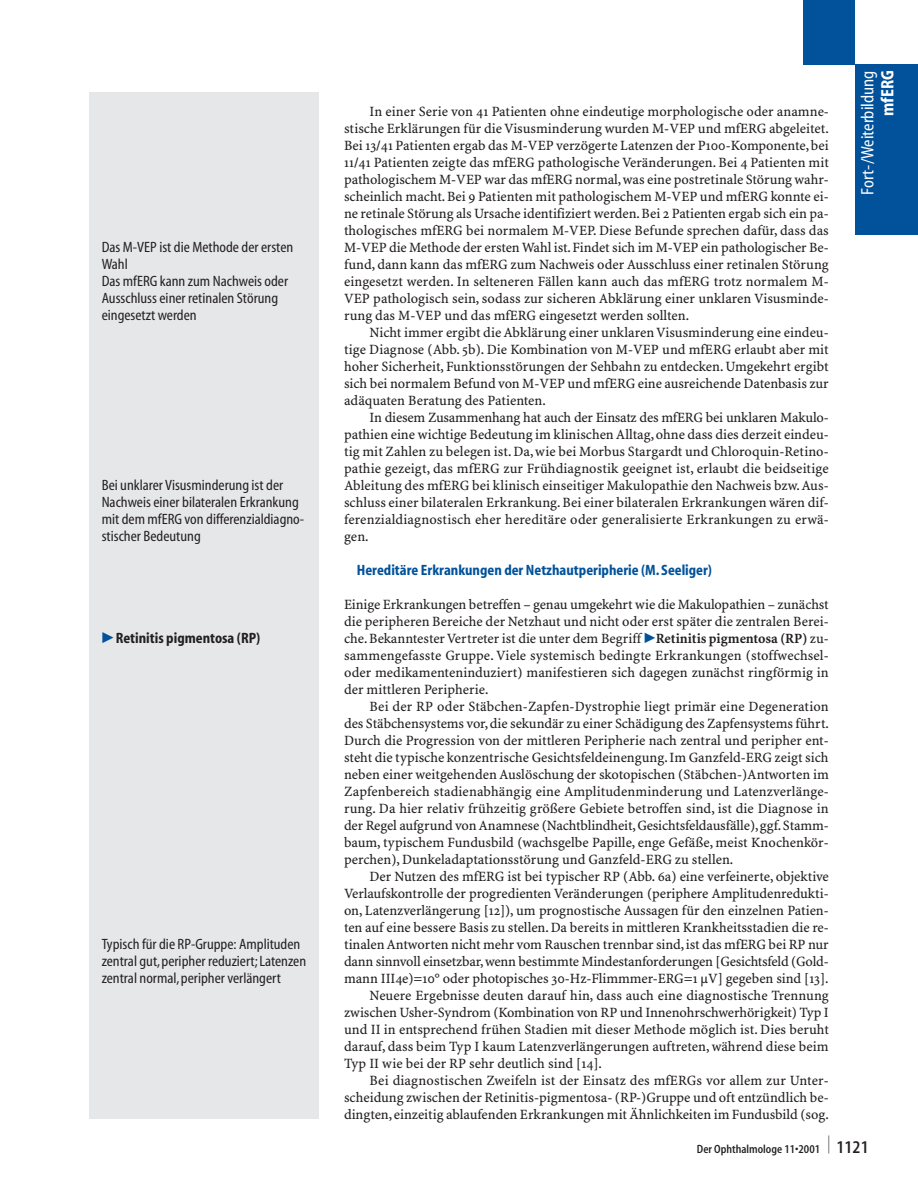
<style>
.page{position:relative;width:918px;height:1203px;background:#fff}
.page>*{position:absolute;margin:0;border:0;box-sizing:border-box;transform-origin:0 0}
.t1{font:condensed 18px "S Myriad";color:#fff}
.t2{font:700 condensed 18px "S Myriad";color:#fff}
.t3{font:condensed 15px/17px "S Myriad";color:#231f20}
.t4{font:700 condensed 15px "S Myriad";color:#01519b}
.t5{font:700 condensed 15px "S Myriad";color:#231f20}
.t6{font:14.25px/17px "S Minion Plus";letter-spacing:-.005em;color:#231f20;text-align:justify}
.t7{font:600 condensed 12px "S Myriad";color:#231f20}
.s1{font-family:"Mathematical Pi Six";font-weight:400;font-stretch:normal;color:#01519b}
.s2{font-family:"Mathematical Pi Six";color:#01519b}
.s3{font-weight:700}
.s4{font-size:18px}
</style>
<div class="page">
<div style="left:855px;top:65px;width:63px;height:170px;background:#01519b"></div>
<div style="left:804px;top:0;width:51px;height:64px;background:#01519b"></div>
<div style="left:89px;top:92px;width:230px;height:1027px;background:#e6e7e9"></div>
<p class="t3" style="left:102px;top:238px;width:193px">Das M-VEP ist die Methode der ersten<br>Wahl<br>Das mfERG kann zum Nachweis oder<br>Ausschluss einer retinalen Störung eingesetzt werden</p>
<p class="t3" style="left:102px;top:476px;width:204px">Bei unklarer Visusminderung ist der Nachweis einer bilateralen Erkrankung mit dem mfERG von differenzialdiagno&shy;stischer Bedeutung</p>
<p class="t5" style="left:102px;top:632px;width:160px"><span class="s1">-</span>Retinitis pigmentosa (RP)</p>
<p class="t3" style="left:102px;top:935px;width:206px">Typisch für die RP-Gruppe: Amplituden zentral gut,peripher reduziert; Latenzen zentral normal,peripher verlängert</p>
<p class="t6" style="left:344px;top:104px;width:486px;text-indent:26px">In einer Serie von 41 Patienten ohne eindeutige morphologische oder anamne&shy;stische Erklärungen für die Visusminderung wurden M-VEP und mfERG abgeleitet.<br>Bei 13/41 Patienten ergab das M-VEP verzögerte Latenzen der P100-Komponente, bei 11/41 Patienten zeigte das mfERG pathologische Veränderungen. Bei 4 Patienten mit pathologischem M-VEP war das mfERG normal, was eine postretinale Störung wahr&shy;scheinlich macht. Bei 9 Patienten mit pathologischem M-VEP und mfERG konnte ei&shy;ne retinale Störung als Ursache identifiziert werden. Bei 2 Patienten ergab sich ein pa&shy;thologisches mfERG bei normalem M-VEP. Diese Befunde sprechen dafür, dass das M-VEP die Methode der ersten Wahl ist.Findet sich im M-VEP ein pathologischer Be&shy;fund, dann kann das mfERG zum Nachweis oder Ausschluss einer retinalen Störung eingesetzt werden. In selteneren Fällen kann auch das mfERG trotz normalem M-VEP pathologisch sein, sodass zur sicheren Abklärung einer unklaren Visusminde&shy;rung das M-VEP und das mfERG eingesetzt werden sollten.</p>
<p class="t6" style="left:344px;top:325px;width:486px;text-indent:26px">Nicht immer ergibt die Abklärung einer unklaren Visusminderung eine eindeu&shy;tige Diagnose (Abb. 5b). Die Kombination von M-VEP und mfERG erlaubt aber mit hoher Sicherheit, Funktionsstörungen der Sehbahn zu entdecken. Umgekehrt ergibt sich bei normalem Befund von M-VEP und mfERG eine ausreichende Datenbasis zur adäquaten Beratung des Patienten.</p>
<p class="t6" style="left:344px;top:410px;width:486px;text-indent:26px">In diesem Zusammenhang hat auch der Einsatz des mfERG bei unklaren Makulo&shy;pathien eine wichtige Bedeutung im klinischen Alltag, ohne dass dies derzeit eindeu&shy;tig mit Zahlen zu belegen ist. Da, wie bei Morbus Stargardt und Chloroquin-Retino&shy;pathie gezeigt, das mfERG zur Frühdiagnostik geeignet ist, erlaubt die beidseitige Ableitung des mfERG bei klinisch einseitiger Makulopathie den Nachweis bzw.Aus&shy;schluss einer bilateralen Erkrankung. Bei einer bilateralen Erkrankungen wären dif&shy;ferenzialdiagnostisch eher hereditäre oder generalisierte Erkrankungen zu erwä&shy;gen.</p>
<p class="t4" style="left:357px;top:564px;width:357px">Hereditäre Erkrankungen der Netzhautperipherie (M. Seeliger)</p>
<p class="t6" style="left:344px;top:597px;width:486px">Einige Erkrankungen betreffen – genau umgekehrt wie die Makulopathien – zunächst die peripheren Bereiche der Netzhaut und nicht oder erst später die zentralen Berei&shy;che. Bekanntester Vertreter ist die unter dem Begriff <span class="s2">-</span><span class="s3">Retinitis pigmentosa (RP)</span> zu&shy;sammengefasste Gruppe. Viele systemisch bedingte Erkrankungen (stoffwechsel&shy;oder medikamenteninduziert) manifestieren sich dagegen zunächst ringförmig in der mittleren Peripherie.</p>
<p class="t6" style="left:344px;top:699px;width:486px;text-indent:26px">Bei der RP oder Stäbchen-Zapfen-Dystrophie liegt primär eine Degeneration des Stäbchensystems vor, die sekundär zu einer Schädigung des Zapfensystems führt.<br>Durch die Progression von der mittleren Peripherie nach zentral und peripher ent&shy;steht die typische konzentrische Gesichtsfeldeinengung. Im Ganzfeld-ERG zeigt sich neben einer weitgehenden Auslöschung der skotopischen (Stäbchen-)Antworten im Zapfenbereich stadienabhängig eine Amplitudenminderung und Latenzverlänge&shy;rung. Da hier relativ frühzeitig größere Gebiete betroffen sind, ist die Diagnose in der Regel aufgrund von Anamnese (Nachtblindheit,Gesichtsfeldausfälle),ggf.Stamm&shy;baum, typischem Fundusbild (wachsgelbe Papille, enge Gefäße, meist Knochenkör&shy;perchen), Dunkeladaptationsstörung und Ganzfeld-ERG zu stellen.</p>
<p class="t6" style="left:370px;top:869px;width:461px">Der Nutzen des mfERG ist bei typischer RP (Abb. 6a) eine verfeinerte, objektive</p>
<p class="t6" style="left:344px;top:886px;width:486px">Verlaufskontrolle der progredienten Veränderungen (periphere Amplitudenredukti-</p>
<p class="t6" style="left:344px;top:903px;width:486px">on, Latenzverlängerung [12]), um prognostische Aussagen für den einzelnen Patien-</p>
<p class="t6" style="left:344px;top:920px;width:486px">ten auf eine bessere Basis zu stellen. Da bereits in mittleren Krankheitsstadien die re-</p>
<p class="t6" style="left:344px;top:937px;width:486px">tinalen Antworten nicht mehr vom Rauschen trennbar sind,ist das mfERG bei RP nur</p>
<p class="t6" style="left:344px;top:954px;width:486px">dann sinnvoll einsetzbar,wenn bestimmte Mindestanforderungen [Gesichtsfeld (Gold-</p>
<p class="t6" style="left:344px;top:971px;width:486px">mann III4e)=10° oder photopisches 30-Hz-Flimmmer-ERG=1 µV] gegeben sind [13].</p>
<p class="t6" style="left:370px;top:988px;width:461px">Neuere Ergebnisse deuten darauf hin, dass auch eine diagnostische Trennung</p>
<p class="t6" style="left:344px;top:1005px;width:486px">zwischen Usher-Syndrom (Kombination von RP und Innenohrschwerhörigkeit) Typ I</p>
<p class="t6" style="left:344px;top:1022px;width:486px">und II in entsprechend frühen Stadien mit dieser Methode möglich ist. Dies beruht</p>
<p class="t6" style="left:344px;top:1039px;width:486px">darauf, dass beim Typ I kaum Latenzverlängerungen auftreten, während diese beim</p>
<p class="t6" style="left:344px;top:1056px;width:259px">Typ II wie bei der RP sehr deutlich sind [14].</p>
<p class="t6" style="left:370px;top:1073px;width:461px">Bei diagnostischen Zweifeln ist der Einsatz des mfERGs vor allem zur Unter-</p>
<p class="t6" style="left:344px;top:1090px;width:486px">scheidung zwischen der Retinitis-pigmentosa- (RP-)Gruppe und oft entzündlich be-</p>
<p class="t6" style="left:344px;top:1107px;width:486px">dingten, einzeitig ablaufenden Erkrankungen mit Ähnlichkeiten im Fundusbild (sog.</p>
<p class="t1" style="left:857px;top:195px;width:126px;rotate:-90deg">Fort-/Weiterbildung</p>
<p class="t2" style="left:881px;top:116px;width:47px;rotate:-90deg">mfERG</p>
<p class="t7" style="left:697px;top:1144px;width:173px">Der Ophthalmologe 11•2001 <sup>|</sup> <span class="s4">1121</span></p>
</div>
